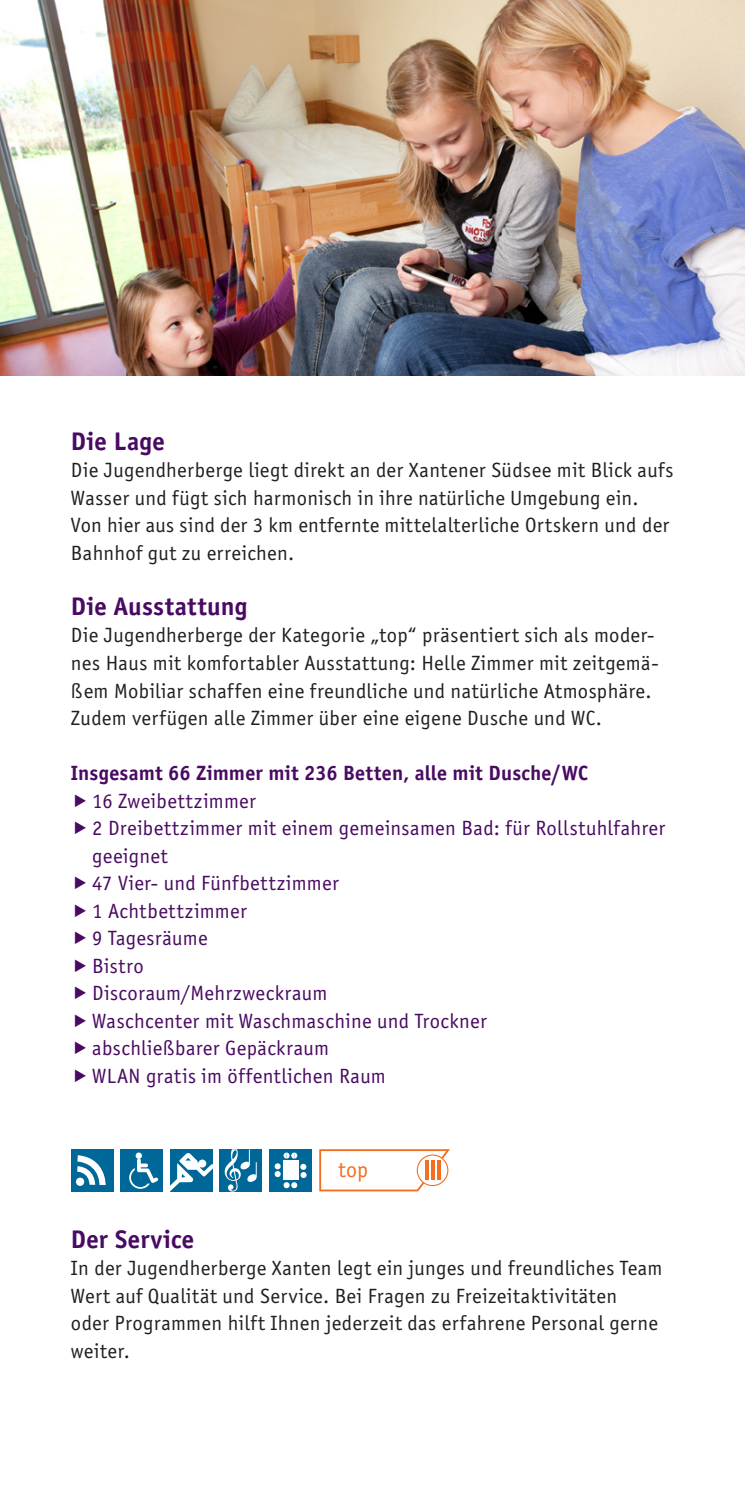
<style>
.page{position:relative;width:745px;height:1489px;background:#fff}
.page>*{position:absolute;margin:0;border:0;box-sizing:border-box;transform-origin:0 0}
.t1{font:700 26.25px "Officina Sans EF";letter-spacing:.01em;color:#490a62}
.t2{font:22.5px "Officina Sans EF";color:#f36e21}
.t3{font:21.25px/27.5px "Officina Sans EF";letter-spacing:.015em;color:#231f20}
.t4{font:21.25px/27.5px "Officina Sans EF";letter-spacing:.02em;color:#490a62}
.t5{font:700 21.25px "Officina Sans EF";letter-spacing:.01em;color:#490a62}
</style>
<div class="page">
<img style="left:0;top:0;width:744px;height:376px">
<svg style="left:319px;top:1149px;width:131px;height:43px"></svg>
<svg style="left:417px;top:1154px;width:30px;height:31px"></svg>
<svg style="left:424px;top:1160px;width:4px;height:19px"></svg>
<svg style="left:430px;top:1160px;width:4px;height:19px"></svg>
<svg style="left:436px;top:1160px;width:4px;height:19px"></svg>
<div style="left:416px;top:1154px;width:32px;height:31px;border:1px solid #f36e21;border-radius:50%"></div>
<div style="left:219px;top:1149px;width:43px;height:42px;background:#006899"></div>
<svg style="left:224px;top:1149px;width:32px;height:42px"></svg>
<div style="left:120px;top:1149px;width:43px;height:42px;background:#006899"></div>
<svg style="left:129px;top:1158px;width:29px;height:30px"></svg>
<div style="left:135px;top:1152px;width:7px;height:6px;background:#fff;border-radius:50%"></div>
<div style="left:170px;top:1149px;width:43px;height:42px;background:#006899"></div>
<svg style="left:170px;top:1153px;width:43px;height:38px"></svg>
<div style="left:269px;top:1149px;width:42px;height:42px;background:#006899"></div>
<svg style="left:274px;top:1152px;width:32px;height:36px"></svg>
<div style="left:71px;top:1149px;width:42px;height:42px;background:#006899"></div>
<svg style="left:76px;top:1155px;width:30px;height:31px"></svg>
<p class="t1" style="left:71px;top:425px;width:95px">Die Lage</p>
<p class="t3" style="left:71px;top:457px;width:603px">Die Jugendherberge liegt direkt an der Xantener Südsee mit Blick aufs Wasser und fügt sich harmonisch in ihre natürliche Umgebung ein.<br>Von hier aus sind der 3 km entfernte mittelalterliche Ortskern und der Bahnhof gut zu erreichen.</p>
<p class="t1" style="left:71px;top:590px;width:178px">Die Ausstattung</p>
<p class="t3" style="left:71px;top:622px;width:588px">Die Jugendherberge der Kategorie „top“ präsentiert sich als moder&shy;nes Haus mit komfortabler Ausstattung: Helle Zimmer mit zeitgemä&shy;ßem Mobiliar schaffen eine freundliche und natürliche Atmosphäre.<br>Zudem verfügen alle Zimmer über eine eigene Dusche und WC.</p>
<p class="t5" style="left:71px;top:760px;width:518px">Insgesamt 66 Zimmer mit 236 Betten, alle mit Dusche/WC</p>
<p class="t4" style="left:92px;top:787px;width:574px">16 Zweibettzimmer<br>2 Dreibettzimmer mit einem gemeinsamen Bad: für Rollstuhlfahrer geeignet<br>47 Vier- und Fünfbettzimmer<br>1 Achtbettzimmer<br>9 Tagesräume<br>Bistro<br>Discoraum/Mehrzweckraum<br>Waschcenter mit Waschmaschine und Trockner<br>abschließbarer Gepäckraum<br>WLAN gratis im öffentlichen Raum</p>
<p class="t2" style="left:338px;top:1156px;width:31px">top</p>
<p class="t1" style="left:71px;top:1223px;width:124px">Der Service</p>
<p class="t3" style="left:71px;top:1254px;width:592px">In der Jugendherberge Xanten legt ein junges und freundliches Team Wert auf Qualität und Service. Bei Fragen zu Freizeitaktivitäten<br>oder Programmen hilft Ihnen jederzeit das erfahrene Personal gerne weiter.</p>
</div>
